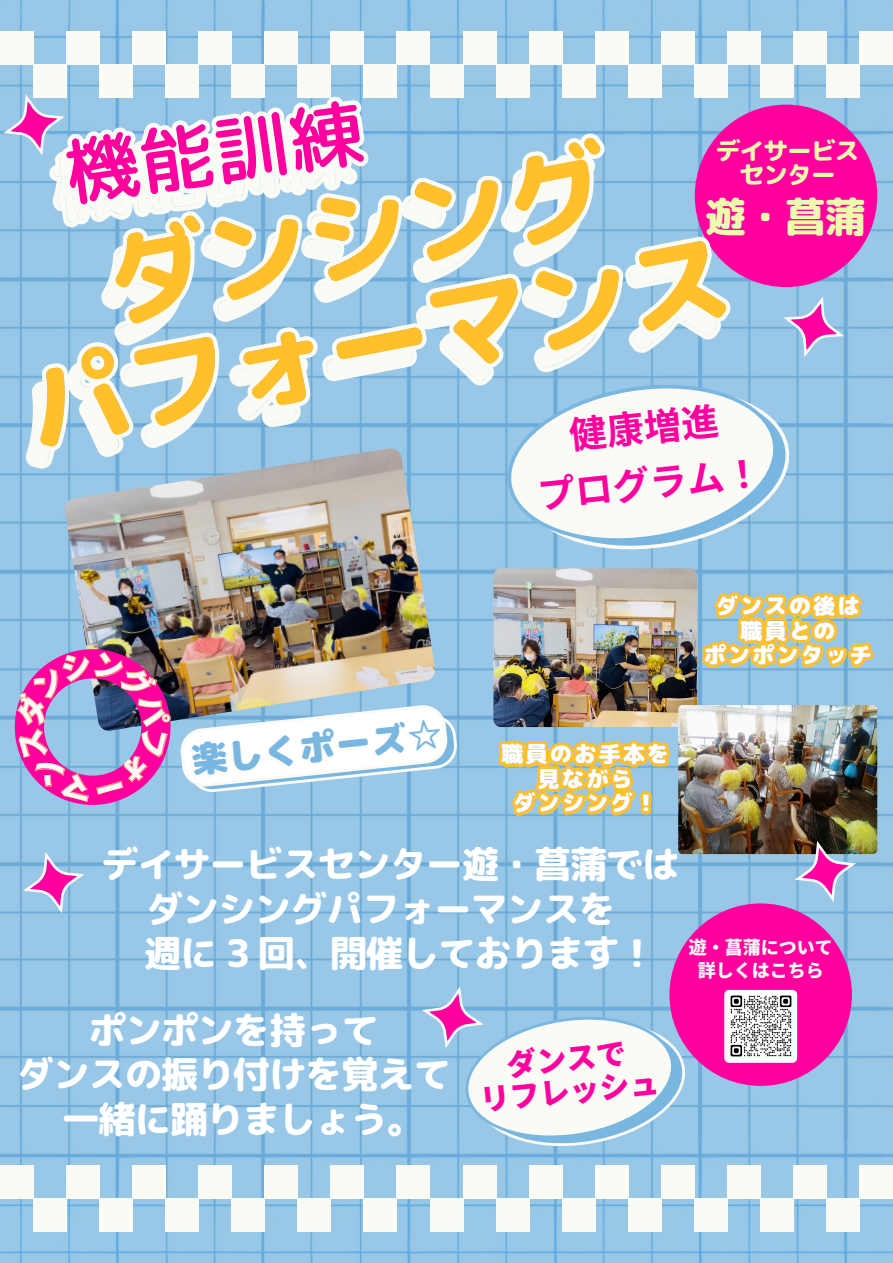
<style>
.page{position:relative;width:893px;height:1263px;background:#fff}
.page>*{position:absolute;margin:0;border:0;box-sizing:border-box;transform-origin:0 0}
.t1{font:108.3px/110.6px "rounded mplus 2 c heavy";color:#ffc02b;text-align:center}
.t2{font:75.3px "rounded mplus 2 c medium";color:#ff009f}
.t3{font:41.85px "rounded mplus 2 c heavy";color:#edffad}
.t4{font:37.95px/44.7px "rounded mplus 2 c heavy";letter-spacing:-.05em;color:#fff;text-align:center}
.t5{font:700 37.5px/56.2px "Source Han Sans JP";color:#ff009f;text-align:center}
.t6{font:36.15px "rounded mplus 2 c black";color:#79b6e0}
.t7{font:800 30px/32.1px "Source Han Sans JP";color:#ff009f;text-align:center}
.t8{font:25.35px/23.5px "rounded mplus 2 c heavy";letter-spacing:-.06em;color:#edffad;text-align:center}
.t9{font:22.5px/24.6px "rounded mplus 2 c black";letter-spacing:.08em;color:#fff;text-align:center}
.t10{font:800 18px/23.4px "Source Han Sans JP";color:#fafbf5;text-align:center}
</style>
<div class="page">
<img style="left:0;top:0;width:893px;height:1263px">
<img style="left:493px;top:577px;width:204px;height:150px">
<img style="left:678px;top:705px;width:199px;height:149px">
<div style="left:695px;top:105px;width:182px;height:182px;background:#ff009f;border-radius:50%"></div>
<img style="left:0;top:71px;width:814px;height:464px">
<svg style="left:36px;top:133px;width:695px;height:318px;fill:#99c7e7"></svg>
<img style="left:18px;top:73px;width:391px;height:190px">
<img style="left:65px;top:448px;width:370px;height:283px">
<div style="left:66px;top:31px;width:33px;height:34px;background:#fafbf5"></div>
<div style="left:99px;top:65px;width:33px;height:33px;background:#fafbf5"></div>
<div style="left:132px;top:31px;width:33px;height:34px;background:#fafbf5"></div>
<div style="left:165px;top:65px;width:33px;height:33px;background:#fafbf5"></div>
<div style="left:198px;top:31px;width:34px;height:34px;background:#fafbf5"></div>
<div style="left:232px;top:65px;width:33px;height:33px;background:#fafbf5"></div>
<div style="left:265px;top:31px;width:33px;height:34px;background:#fafbf5"></div>
<div style="left:298px;top:65px;width:33px;height:33px;background:#fafbf5"></div>
<div style="left:331px;top:31px;width:33px;height:34px;background:#fafbf5"></div>
<div style="left:364px;top:65px;width:33px;height:33px;background:#fafbf5"></div>
<div style="left:33px;top:65px;width:33px;height:33px;background:#fafbf5"></div>
<div style="left:0;top:31px;width:33px;height:34px;background:#fafbf5"></div>
<div style="left:463px;top:31px;width:33px;height:34px;background:#fafbf5"></div>
<div style="left:496px;top:65px;width:33px;height:33px;background:#fafbf5"></div>
<div style="left:529px;top:31px;width:33px;height:34px;background:#fafbf5"></div>
<div style="left:562px;top:65px;width:33px;height:33px;background:#fafbf5"></div>
<div style="left:595px;top:31px;width:33px;height:34px;background:#fafbf5"></div>
<div style="left:628px;top:65px;width:33px;height:33px;background:#fafbf5"></div>
<div style="left:661px;top:31px;width:34px;height:34px;background:#fafbf5"></div>
<div style="left:695px;top:65px;width:33px;height:33px;background:#fafbf5"></div>
<div style="left:728px;top:31px;width:33px;height:34px;background:#fafbf5"></div>
<div style="left:761px;top:65px;width:33px;height:33px;background:#fafbf5"></div>
<div style="left:430px;top:65px;width:33px;height:33px;background:#fafbf5"></div>
<div style="left:397px;top:31px;width:33px;height:34px;background:#fafbf5"></div>
<div style="left:860px;top:31px;width:33px;height:34px;background:#fafbf5"></div>
<div style="left:827px;top:65px;width:33px;height:33px;background:#fafbf5"></div>
<div style="left:794px;top:31px;width:33px;height:34px;background:#fafbf5"></div>
<div style="left:66px;top:1165px;width:33px;height:33px;background:#fafbf5"></div>
<div style="left:99px;top:1198px;width:33px;height:33px;background:#fafbf5"></div>
<div style="left:132px;top:1165px;width:33px;height:33px;background:#fafbf5"></div>
<div style="left:165px;top:1198px;width:33px;height:33px;background:#fafbf5"></div>
<div style="left:198px;top:1165px;width:34px;height:33px;background:#fafbf5"></div>
<div style="left:232px;top:1198px;width:33px;height:33px;background:#fafbf5"></div>
<div style="left:265px;top:1165px;width:33px;height:33px;background:#fafbf5"></div>
<div style="left:298px;top:1198px;width:33px;height:33px;background:#fafbf5"></div>
<div style="left:331px;top:1165px;width:33px;height:33px;background:#fafbf5"></div>
<div style="left:364px;top:1198px;width:33px;height:33px;background:#fafbf5"></div>
<div style="left:33px;top:1198px;width:33px;height:33px;background:#fafbf5"></div>
<div style="left:0;top:1165px;width:33px;height:33px;background:#fafbf5"></div>
<div style="left:463px;top:1165px;width:33px;height:33px;background:#fafbf5"></div>
<div style="left:496px;top:1198px;width:33px;height:33px;background:#fafbf5"></div>
<div style="left:529px;top:1165px;width:33px;height:33px;background:#fafbf5"></div>
<div style="left:562px;top:1198px;width:33px;height:33px;background:#fafbf5"></div>
<div style="left:595px;top:1165px;width:33px;height:33px;background:#fafbf5"></div>
<div style="left:628px;top:1198px;width:33px;height:33px;background:#fafbf5"></div>
<div style="left:661px;top:1165px;width:34px;height:33px;background:#fafbf5"></div>
<div style="left:695px;top:1198px;width:33px;height:33px;background:#fafbf5"></div>
<div style="left:728px;top:1165px;width:33px;height:33px;background:#fafbf5"></div>
<div style="left:761px;top:1198px;width:33px;height:33px;background:#fafbf5"></div>
<div style="left:430px;top:1198px;width:33px;height:33px;background:#fafbf5"></div>
<div style="left:397px;top:1165px;width:33px;height:33px;background:#fafbf5"></div>
<div style="left:860px;top:1165px;width:33px;height:33px;background:#fafbf5"></div>
<div style="left:827px;top:1198px;width:33px;height:33px;background:#fafbf5"></div>
<div style="left:794px;top:1165px;width:33px;height:33px;background:#fafbf5"></div>
<div style="left:669px;top:903px;width:183px;height:183px;background:#ff009f;border-radius:50%"></div>
<img style="left:172px;top:700px;width:300px;height:98px">
<svg style="left:179px;top:704px;width:279px;height:90px"></svg>
<img style="left:460px;top:343px;width:398px;height:234px">
<div style="left:539px;top:402px;width:210px;height:110px;background:#fafbf5"></div>
<img style="left:419px;top:1050px;width:318px;height:116px">
<svg style="left:780px;top:293px;width:68px;height:68px;background:#adaadb"></svg>
<svg style="left:19px;top:848px;width:69px;height:69px;background:#abaadb"></svg>
<svg style="left:0;top:91px;width:368px;height:118px"></svg>
<img style="left:791px;top:837px;width:69px;height:69px">
<svg style="left:418px;top:983px;width:270px;height:172px"></svg>
<img style="left:724px;top:990px;width:73px;height:73px">
<svg style="left:702px;top:592px;width:172px;height:76px;background:#bcc29f"></svg>
<svg style="left:499px;top:741px;width:171px;height:75px;background:#bcc19d"></svg>
<svg style="left:13px;top:649px;width:158px;height:156px;background:#bb5fae"></svg>
<h2 class="t2" style="left:58px;top:120px;width:302px;rotate:-8deg">機能訓練</h2>
<h1 class="t1" style="left:-5px;top:249px;width:720px;rotate:-11deg">ダンシング<br>パフォーマンス</h1>
<p class="t8" style="left:715px;top:139px;width:146px">デイサービスセンター</p>
<p class="t3" style="left:705px;top:187px;width:163px">遊・菖蒲</p>
<p class="t5" style="left:529px;top:412px;width:227px;rotate:-6deg">健康増進<br>プログラム！</p>
<p class="t9" style="left:704px;top:594px;width:170px">ダンスの後は職員との<br>ポンポンタッチ</p>
<p class="t6" style="left:189px;top:735px;width:254px;rotate:-6deg">楽しくポーズ☆</p>
<p class="t9" style="left:501px;top:742px;width:170px">職員のお手本を見ながら<br>ダンシング！</p>
<p class="t4" style="left:101px;top:842px;width:580px">デイサービスセンター遊・菖蒲ではダンシングパフォーマンスを<br>週に 3 回、開催しております！</p>
<p class="t10" style="left:689px;top:936px;width:146px">遊・菖蒲について詳しくはこちら</p>
<p class="t4" style="left:17px;top:1007px;width:436px">ポンポンを持って<br>ダンスの振り付けを覚えて一緒に踊りましょう。</p>
<p class="t7" style="left:475px;top:1053px;width:182px;rotate:-6deg">ダンスで<br>リフレッシュ</p>
</div>
